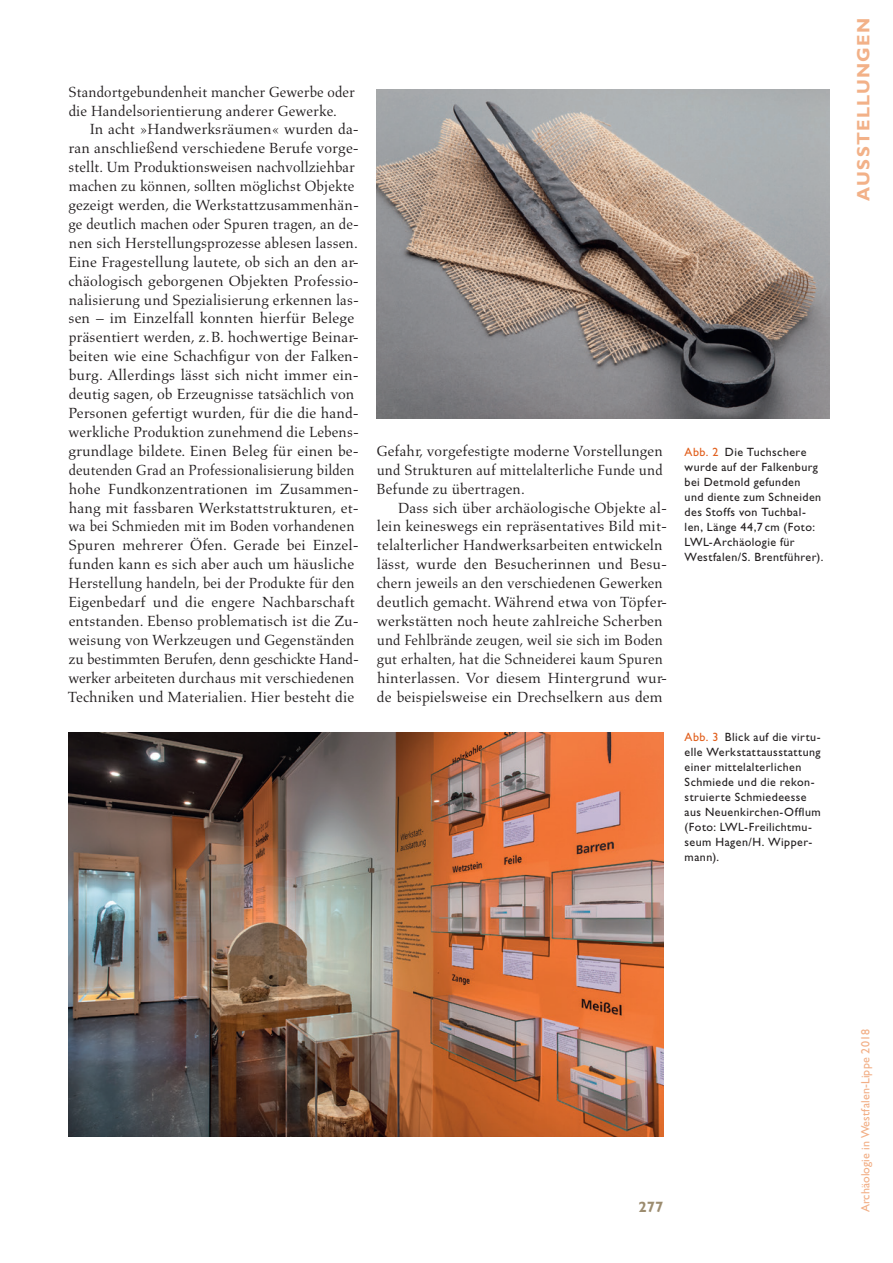
<style>
.page{position:relative;width:893px;height:1263px;background:#fff}
.page>*{position:absolute;margin:0;border:0;box-sizing:border-box;transform-origin:0 0}
.t1{font:18px "Gill Sans Std Bold 12";letter-spacing:.07em;color:#f2b188}
.t2{font:15px/18.9px "Aldus LT Std";letter-spacing:.005em;color:#231f20}
.t3{font:700 15px "Gill Sans Std";color:#9c8c6f}
.t4{font:12px/15px "Gill Sans Std";letter-spacing:.035em;color:#231f20}
.t5{font:12px "Gill Sans Std 13";letter-spacing:.01em;color:#f2af86}
.s1{color:#e1601e}
</style>
<div class="page">
<img style="left:376px;top:90px;width:453px;height:328px">
<img style="left:68px;top:733px;width:595px;height:403px">
<p class="t2" style="left:68px;top:82px;width:288px">Standortgebundenheit mancher Gewerbe oder die Handelsorientierung anderer Gewerke.</p>
<p class="t2" style="left:68px;top:120px;width:293px;text-indent:22px">In acht »Handwerksräumen« wurden da&shy;ran anschließend verschiedene Berufe vorge&shy;stellt. Um Produktionsweisen nachvollziehbar machen zu können, sollten möglichst Objekte gezeigt werden, die Werkstattzusammenhän&shy;ge deutlich machen oder Spuren tragen, an de&shy;nen sich Herstellungsprozesse ablesen lassen.<br>Eine Fragestellung lautete, ob sich an den ar&shy;chäologisch geborgenen Objekten Professio&shy;nalisierung und Spezialisierung erkennen las&shy;sen – im Einzelfall konnten hierfür Belege präsentiert werden, z.B. hochwertige Beinar&shy;beiten wie eine Schachfigur von der Falken&shy;burg. Allerdings lässt sich nicht immer ein&shy;deutig sagen, ob Erzeugnisse tatsächlich von Personen gefertigt wurden, für die die hand&shy;werkliche Produktion zunehmend die Lebens&shy;grundlage bildete. Einen Beleg für einen be&shy;deutenden Grad an Professionalisierung bilden hohe Fundkonzentrationen im Zusammen&shy;hang mit fassbaren Werkstattstrukturen, et&shy;wa bei Schmieden mit im Boden vorhandenen Spuren mehrerer Öfen. Gerade bei Einzel&shy;funden kann es sich aber auch um häusliche Herstellung handeln, bei der Produkte für den Eigenbedarf und die engere Nachbarschaft entstanden. Ebenso problematisch ist die Zu&shy;weisung von Werkzeugen und Gegenständen zu bestimmten Berufen, denn geschickte Hand&shy;werker arbeiteten durchaus mit verschiedenen Techniken und Materialien. Hier besteht die</p>
<p class="t2" style="left:377px;top:442px;width:288px;text-align:justify">Gefahr, vorgefestigte moderne Vorstellungen und Strukturen auf mittelalterliche Funde und Befunde zu übertragen.</p>
<p class="t2" style="left:377px;top:498px;width:292px;text-indent:22px">Dass sich über archäologische Objekte al&shy;lein keineswegs ein repräsentatives Bild mit&shy;telalterlicher Handwerksarbeiten entwickeln lässt, wurde den Besucherinnen und Besu&shy;chern jeweils an den verschiedenen Gewerken deutlich gemacht. Während etwa von Töpfer&shy;werkstätten noch heute zahlreiche Scherben und Fehlbrände zeugen, weil sie sich im Boden gut erhalten, hat die Schneiderei kaum Spuren hinterlassen. Vor diesem Hintergrund wur&shy;de beispielsweise ein Drechselkern aus dem</p>
<p class="t4" style="left:685px;top:444px;width:140px"><span class="s1">Abb. 2</span> Die Tuchschere wurde auf der Falkenburg bei Detmold gefunden<br>und diente zum Schneiden des Stoffs von Tuchbal&shy;len, Länge 44,7 cm (Foto:<br>LWL-Archäologie für<br>Westfalen/S. Brentführer).</p>
<p class="t4" style="left:685px;top:729px;width:138px"><span class="s1">Abb. 3</span> Blick auf die virtu&shy;elle Werkstattausstattung einer mittelalterlichen<br>Schmiede und die rekon&shy;struierte Schmiedeesse aus Neuenkirchen-Offlum (Foto: LWL-Freilichtmu&shy;seum Hagen/H. Wipper&shy;mann).</p>
<p class="t1" style="left:853px;top:201px;width:184px;rotate:-90deg">AUSSTELLUNGEN</p>
<p class="t3" style="left:638px;top:1198px;width:26px">277</p>
<p class="t5" style="left:859px;top:1212px;width:184px;rotate:-90deg">Archäologie in Westfalen-Lippe 2018</p>
</div>
